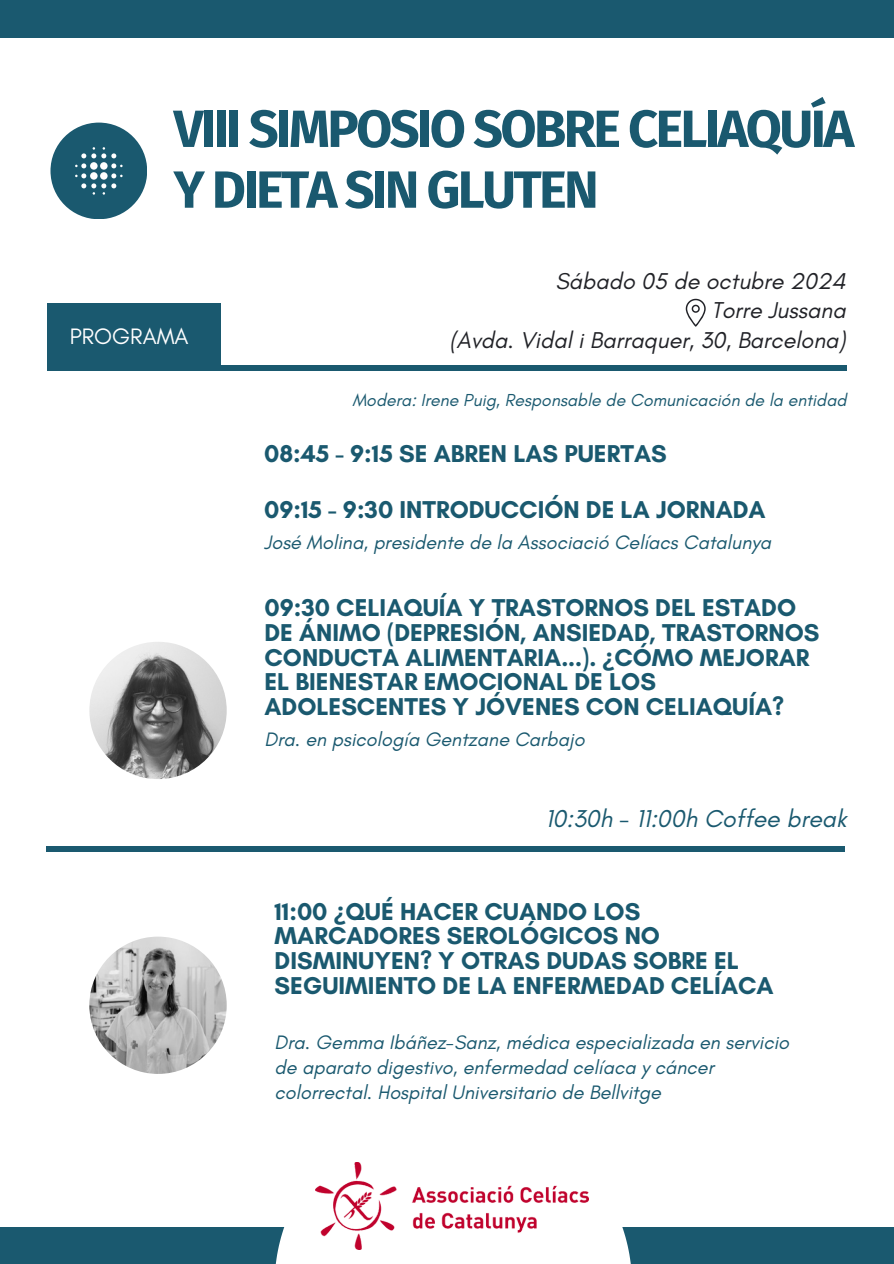
<style>
.page{position:relative;width:894px;height:1264px;background:#fff}
.page>*{position:absolute;margin:0;border:0;box-sizing:border-box;transform-origin:0 0}
.t1{font:700 52.35px/60.8px "Fira Sans";letter-spacing:-.05em;color:#1a596f}
.t2{font:700 24.75px/24.8px "Glacial Indifference";color:#1a596f}
.t3{font:italic 24.75px "Glacial Indifference";color:#1a596f}
.t4{font:italic 23.25px/29.2px "Glacial Indifference";color:#212227;text-align:right}
.t5{font:22.8px "Glacial Indifference";color:#fff}
.t6{font:italic 19.8px/24.8px "Glacial Indifference";color:#1a596f}
.t7{font:italic 17.7px "Glacial Indifference";color:#1a596f}
.s1{font-family:"Noto Sans"}
</style>
<div class="page">
<div style="left:50px;top:123px;width:97px;height:96px;background:#1a596f;border-radius:50%"></div>
<svg style="left:75px;top:147px;width:48px;height:48px"></svg>
<div style="left:0;top:0;width:893px;height:38px;background:#1a596f"></div>
<svg style="left:685px;top:299px;width:20px;height:27px"></svg>
<div style="left:47px;top:304px;width:174px;height:67px;background:#1a596f"></div>
<div style="left:48px;top:366px;width:798px;height:5px;background:#1a596f"></div>
<div style="left:0;top:1226px;width:893px;height:37px;background:#1a596f"></div>
<div style="left:274px;top:1192px;width:357px;height:71px;background:#fff"></div>
<img style="left:315px;top:1162px;width:273px;height:87px">
<div style="left:46px;top:846px;width:798px;height:6px;background:#1a596f"></div>
<img style="left:89px;top:936px;width:138px;height:137px;border-radius:50%">
<img style="left:89px;top:641px;width:138px;height:138px;border-radius:50%">
<h1 class="t1" style="left:173px;top:99px;width:682px">VIII SIMPOSIO SOBRE CELIAQUÍA<br>Y DIETA SIN GLUTEN</h1>
<p class="t5" style="left:70px;top:322px;width:120px">PROGRAMA</p>
<p class="t4" style="left:449px;top:266px;width:397px">Sábado 05 de octubre 2024<br>Torre Jussana<br>(Avda. Vidal i Barraquer, 30, Barcelona)</p>
<p class="t7" style="left:352px;top:389px;width:495px">Modera: Irene Puig, Responsable de Comunicación de la entidad</p>
<h3 class="t2" style="left:264px;top:441px;width:404px">08:45 - 9:15 SE ABREN LAS PUERTAS</h3>
<p class="t2" style="left:264px;top:497px;width:503px">09:15 - 9:30 INTRODUCCIÓN DE LA JORNADA</p>
<h2 class="t6" style="left:264px;top:529px;width:508px">José Molina, presidente de la Associació Celíacs Catalunya</h2>
<h5 class="t2" style="left:264px;top:595px;width:556px">09:30 CELIAQUÍA Y TRASTORNOS DEL ESTADO DE ÁNIMO (DEPRESIÓN, ANSIEDAD, TRASTORNOS CONDUCTA ALIMENTARIA...). <span class="s1">¿</span>CÓMO MEJORAR EL BIENESTAR EMOCIONAL DE LOS ADOLESCENTES Y JÓVENES CON CELIAQUÍA?</h5>
<p class="t6" style="left:264px;top:726px;width:321px">Dra. en psicología Gentzane Carbajo</p>
<h2 class="t3" style="left:545px;top:803px;width:302px">10:30h - 11:00h Coffee break</h2>
<h4 class="t2" style="left:274px;top:898px;width:500px">11:00 <span class="s1">¿</span>QUÉ HACER CUANDO LOS<br>MARCADORES SEROLÓGICOS NO<br>DISMINUYEN? Y OTRAS DUDAS SOBRE EL<br>SEGUIMIENTO DE LA ENFERMEDAD CELÍACA</h4>
<h2 class="t6" style="left:274px;top:1029px;width:516px">Dra. Gemma Ibáñez-Sanz, médica especializada en servicio de aparato digestivo, enfermedad celíaca y cáncer colorrectal. Hospital Universitario de Bellvitge</h2>
</div>
